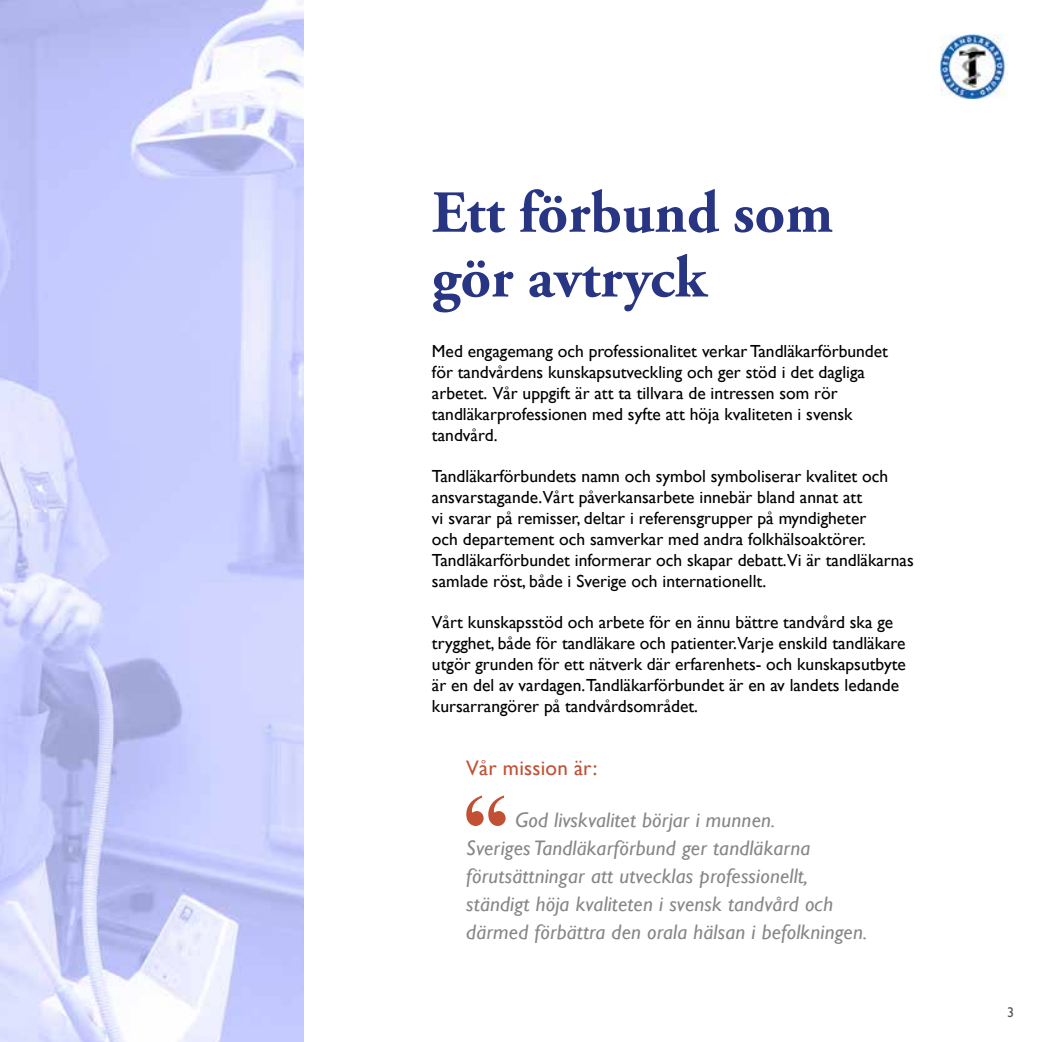
<style>
.page{position:relative;width:1042px;height:1042px;background:#fff}
.page>*{position:absolute;margin:0;border:0;box-sizing:border-box;transform-origin:0 0}
.t1{font:700 59.5px/64.8px "Adobe Garamond Pro";color:#283583}
.t2{font:italic 21px/28px "Gill Sans";letter-spacing:.01em;color:#878787}
.t3{font:21px "Gill Sans";letter-spacing:.01em;color:#c25035}
.t4{font:17.5px/21px "Gill Sans";color:#000}
.t5{font:14px "Gill Sans";color:#575756}
</style>
<div class="page">
<img style="left:940px;top:35px;width:66px;height:63px">
<img style="left:0;top:0;width:303px;height:1042px">
<svg style="left:466px;top:795px;width:39px;height:31px"></svg>
<h1 class="t1" style="left:432px;top:182px;width:403px">Ett förbund som gör avtryck</h1>
<p class="t4" style="left:432px;top:341px;width:458px">Med engagemang och professionalitet verkar Tandläkarförbundet för tandvårdens kunskapsutveckling och ger stöd i det dagliga arbetet. Vår uppgift är att ta tillvara de intressen som rör tandläkarprofessionen med syfte att höja kvaliteten i svensk tandvård.</p>
<p class="t4" style="left:432px;top:466px;width:483px">Tandläkarförbundets namn och symbol symboliserar kvalitet och ansvarstagande.Vårt påverkansarbete innebär bland annat att<br>vi svarar på remisser, deltar i referensgrupper på myndigheter<br>och departement och samverkar med andra folkhälsoaktörer.<br>Tandläkarförbundet informerar och skapar debatt.Vi är tandläkarnas samlade röst, både i Sverige och internationellt.</p>
<p class="t4" style="left:432px;top:612px;width:475px">Vårt kunskapsstöd och arbete för en ännu bättre tandvård ska ge trygghet, både för tandläkare och patienter.Varje enskild tandläkare utgör grunden för ett nätverk där erfarenhets- och kunskapsutbyte är en del av vardagen.Tandläkarförbundet är en av landets ledande kursarrangörer på tandvårdsområdet.</p>
<p class="t3" style="left:466px;top:756px;width:132px">Vår mission är:</p>
<p class="t2" style="left:466px;top:806px;width:402px;text-indent:49px">God livskvalitet börjar i munnen.<br>Sveriges Tandläkarförbund ger tandläkarna förutsättningar att utvecklas professionellt, ständigt höja kvaliteten i svensk tandvård och därmed förbättra den orala hälsan i befolkningen.</p>
<p class="t5" style="left:1007px;top:1004px;width:8px">3</p>
</div>
